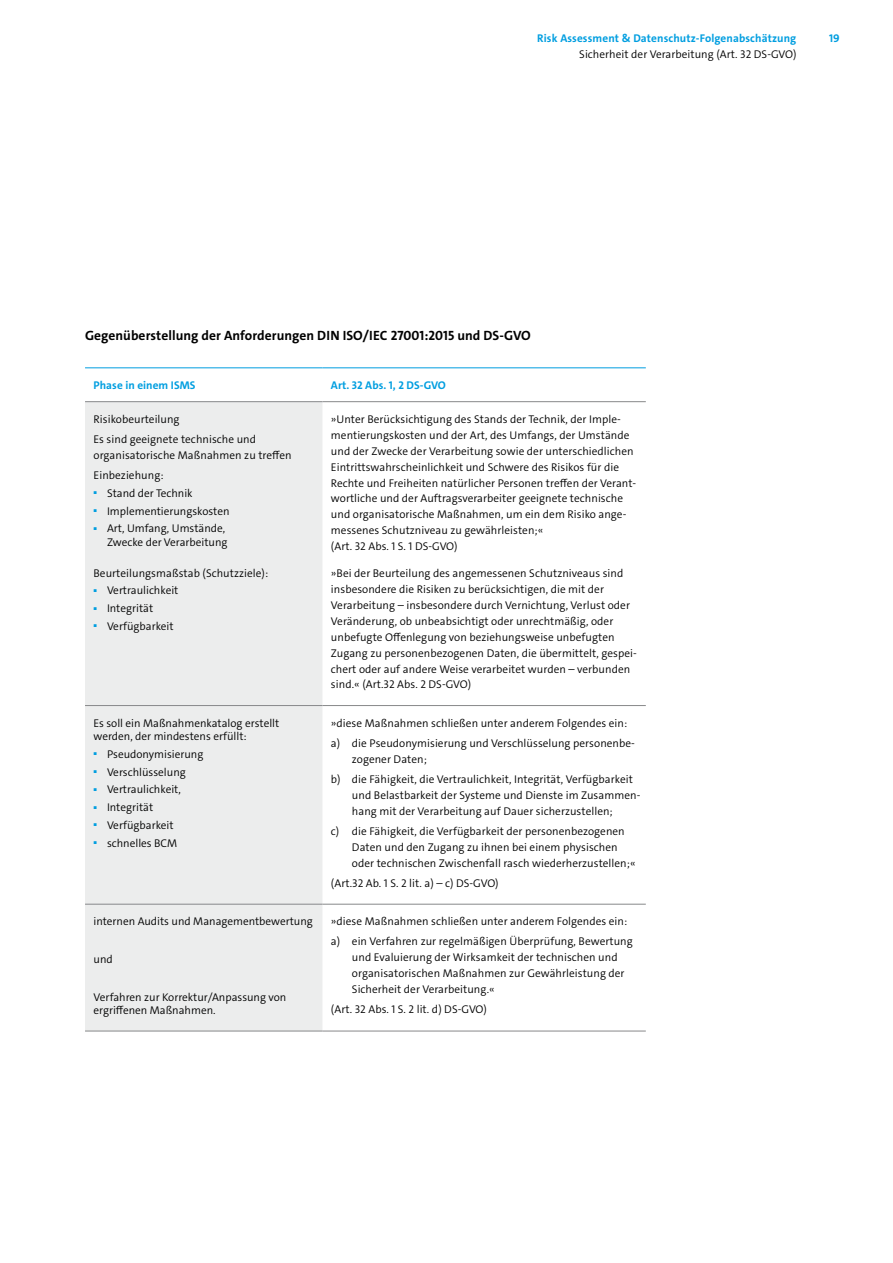
<style>
.page{position:relative;width:893px;height:1263px;background:#fff}
.page>*{position:absolute;margin:0;border:0;box-sizing:border-box;transform-origin:0 0}
.t1{font:700 13.5px "The Sans C4 s";letter-spacing:.005em;color:#000}
.t2{font:300 11.25px/15.9px "The Sans C4 s";letter-spacing:.005em;color:#000}
.t3{font:700 11.25px "The Sans C4 s";letter-spacing:.01em;color:#009ee0}
.t4{font:300 4.2px "The Sans C4 s";color:#009ee0}
</style>
<div class="page">
<div style="left:85px;top:402px;width:237px;height:629px;background:#eceded"></div>
<hr style="left:85px;top:401px;width:237px;height:1px;background:#87888a">
<hr style="left:322px;top:401px;width:324px;height:1px;background:#87888a">
<hr style="left:85px;top:705px;width:237px;height:1px;background:#87888a">
<hr style="left:322px;top:705px;width:324px;height:1px;background:#87888a">
<hr style="left:85px;top:904px;width:237px;height:1px;background:#87888a">
<hr style="left:322px;top:904px;width:324px;height:1px;background:#87888a">
<hr style="left:85px;top:1031px;width:237px;height:1px;background:#87888a">
<hr style="left:322px;top:1031px;width:324px;height:1px;background:#87888a">
<hr style="left:85px;top:367px;width:237px;height:1px;background:#009ee0">
<hr style="left:322px;top:367px;width:324px;height:1px;background:#009ee0">
<p class="t3" style="left:537px;top:31px;width:261px">Risk Assessment &amp; Datenschutz-Folgenabschätzung</p>
<p class="t3" style="left:829px;top:31px;width:12px">19</p>
<p class="t2" style="left:579px;top:47px;width:219px">Sicherheit der Verarbeitung (Art. 32 DS-GVO)</p>
<p class="t1" style="left:85px;top:327px;width:447px">Gegenüberstellung der Anforderungen DIN ISO/IEC 27001:2015 und DS-GVO</p>
<p class="t3" style="left:94px;top:378px;width:103px">Phase in einem ISMS</p>
<p class="t3" style="left:331px;top:378px;width:116px">Art. 32 Abs. 1, 2 DS-GVO</p>
<p class="t2" style="left:94px;top:409px;width:164px;line-height:20.2px">Risikobeurteilung<br>Es sind geeignete technische und</p>
<p class="t2" style="left:94px;top:445px;width:200px;line-height:20.2px">organisatorische Maßnahmen zu treffen<br>Einbeziehung:</p>
<p class="t4" style="left:94px;top:490px;width:5px">◼</p>
<p class="t2" style="left:107px;top:485px;width:87px">Stand der Technik</p>
<p class="t4" style="left:94px;top:508px;width:5px">◼</p>
<p class="t2" style="left:107px;top:503px;width:124px">Implementierungskosten</p>
<p class="t4" style="left:94px;top:526px;width:5px">◼</p>
<p class="t2" style="left:107px;top:522px;width:122px;line-height:13.5px">Art, Umfang, Umstände,<br>Zwecke der Verarbeitung</p>
<p class="t2" style="left:94px;top:565px;width:176px">Beurteilungsmaßstab (Schutzziele):</p>
<p class="t4" style="left:94px;top:588px;width:5px">◼</p>
<p class="t2" style="left:107px;top:583px;width:73px">Vertraulichkeit</p>
<p class="t4" style="left:94px;top:605px;width:5px">◼</p>
<p class="t2" style="left:107px;top:600px;width:48px">Integrität</p>
<p class="t4" style="left:94px;top:623px;width:5px">◼</p>
<p class="t2" style="left:107px;top:618px;width:68px">Verfügbarkeit</p>
<p class="t2" style="left:331px;top:411px;width:307px">»Unter Berücksichtigung des Stands der Technik, der Imple&shy;mentierungskosten und der Art, des Umfangs, der Umstände und der Zwecke der Verarbeitung sowie der unterschiedlichen Eintrittswahrscheinlichkeit und Schwere des Risikos für die Rechte und Freiheiten natürlicher Personen treffen der Verant&shy;wortliche und der Auftragsverarbeiter geeignete technische und organisatorische Maßnahmen, um ein dem Risiko ange&shy;messenes Schutzniveau zu gewährleisten;«<br>(Art. 32 Abs. 1 S. 1 DS-GVO)</p>
<p class="t2" style="left:331px;top:565px;width:307px">»Bei der Beurteilung des angemessenen Schutzniveaus sind insbesondere die Risiken zu berücksichtigen, die mit der Verarbeitung – insbesondere durch Vernichtung, Verlust oder Veränderung, ob unbeabsichtigt oder unrechtmäßig, oder unbefugte Offenlegung von beziehungsweise unbefugten Zugang zu personenbezogenen Daten, die übermittelt, gespei&shy;chert oder auf andere Weise verarbeitet wurden – verbunden sind.« (Art.32 Abs. 2 DS-GVO)</p>
<p class="t2" style="left:94px;top:716px;width:187px;line-height:13.5px">Es soll ein Maßnahmenkatalog erstellt werden, der mindestens erfüllt:</p>
<p class="t4" style="left:94px;top:751px;width:5px">◼</p>
<p class="t2" style="left:107px;top:746px;width:98px">Pseudonymisierung</p>
<p class="t4" style="left:94px;top:769px;width:5px">◼</p>
<p class="t2" style="left:107px;top:764px;width:80px">Verschlüsselung</p>
<p class="t4" style="left:94px;top:787px;width:5px">◼</p>
<p class="t2" style="left:107px;top:782px;width:75px">Vertraulichkeit,</p>
<p class="t4" style="left:94px;top:804px;width:5px">◼</p>
<p class="t2" style="left:107px;top:799px;width:48px">Integrität</p>
<p class="t4" style="left:94px;top:822px;width:5px">◼</p>
<p class="t2" style="left:107px;top:817px;width:68px">Verfügbarkeit</p>
<p class="t4" style="left:94px;top:840px;width:5px">◼</p>
<p class="t2" style="left:107px;top:835px;width:72px">schnelles BCM</p>
<p class="t2" style="left:94px;top:913px;width:221px">internen Audits und Managementbewertung</p>
<p class="t2" style="left:94px;top:951px;width:21px">und</p>
<p class="t2" style="left:94px;top:990px;width:194px;line-height:13.5px">Verfahren zur Korrektur/Anpassung von ergriffenen Maßnahmen.</p>
<p class="t2" style="left:331px;top:713px;width:305px;line-height:20.2px">»diese Maßnahmen schließen unter anderem Folgendes ein: a) die Pseudonymisierung und Verschlüsselung personenbe-</p>
<p class="t2" style="left:331px;top:749px;width:303px;line-height:20.2px;text-indent:21px">zogener Daten;<br>b) die Fähigkeit, die Vertraulichkeit, Integrität, Verfügbarkeit</p>
<p class="t2" style="left:352px;top:787px;width:290px">und Belastbarkeit der Systeme und Dienste im Zusammen&shy;hang mit der Verarbeitung auf Dauer sicherzustellen;</p>
<p class="t2" style="left:352px;top:823px;width:285px;text-indent:-21px">c) die Fähigkeit, die Verfügbarkeit der personenbezogenen<br>Daten und den Zugang zu ihnen bei einem physischen oder technischen Zwischenfall rasch wiederherzustellen;«</p>
<p class="t2" style="left:331px;top:875px;width:169px">(Art.32 Ab. 1 S. 2 lit. a) – c) DS-GVO)</p>
<p class="t2" style="left:331px;top:911px;width:303px;line-height:20.2px">»diese Maßnahmen schließen unter anderem Folgendes ein: a) ein Verfahren zur regelmäßigen Überprüfung, Bewertung</p>
<p class="t2" style="left:352px;top:950px;width:274px">und Evaluierung der Wirksamkeit der technischen und organisatorischen Maßnahmen zur Gewährleistung der<br>Sicherheit der Verarbeitung.«</p>
<p class="t2" style="left:331px;top:1002px;width:157px">(Art. 32 Abs. 1 S. 2 lit. d) DS-GVO)</p>
</div>
